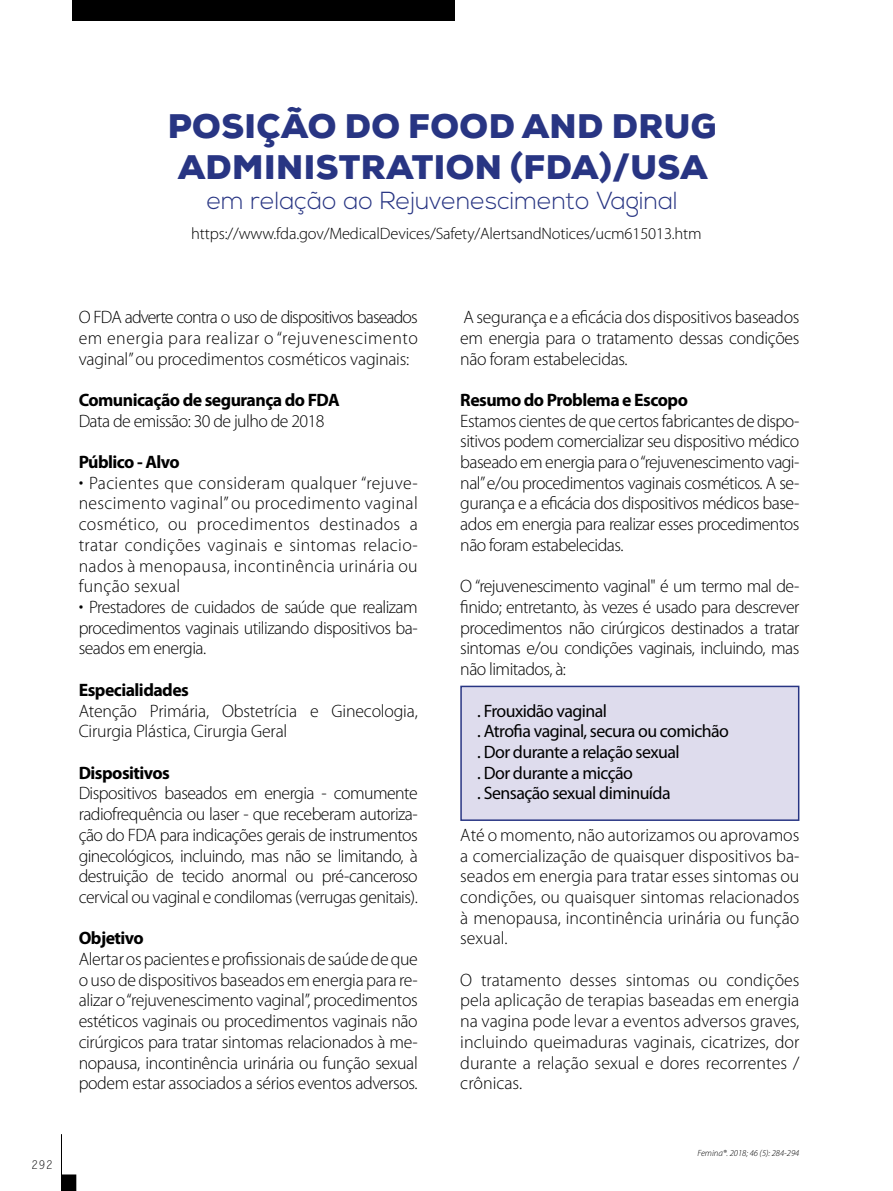
<style>
.page{position:relative;width:893px;height:1191px;background:#fff}
.page>*{position:absolute;margin:0;border:0;box-sizing:border-box;transform-origin:0 0}
.t1{font:900 34.05px/40.8px "Nexa";letter-spacing:.015em;color:#283583;text-align:center}
.t2{font:300 24.6px "Nexa";color:#283583}
.t3{font:300 18px/20.7px "Myriad Pro";letter-spacing:-.01em;color:#000;text-align:justify}
.t4{font:300 18px/20.7px "Myriad Pro";letter-spacing:.02em;color:#000}
.t5{font:18px/20.7px "Myriad Pro";letter-spacing:-.03em;color:#000}
.t6{font:700 18px "Myriad Pro";letter-spacing:-.03em;color:#000}
.t7{font:300 18px "Myriad Pro";letter-spacing:-.03em;color:#000}
.t8{font:300 16.5px "Myriad Pro";letter-spacing:-.01em;color:#000}
.t9{font:12px "Letter Gothic Std";color:#000}
.t10{font:italic 300 9px "Myriad Pro";color:#000}
.s1{font-weight:700}
</style>
<div class="page">
<div style="left:460px;top:685px;width:339px;height:136px;background:#dedced;border:2px solid #283583"></div>
<div style="left:73px;top:0;width:382px;height:21px;background:#000"></div>
<hr style="left:61px;top:1134px;width:1px;height:57px;background:#000">
<svg style="left:62px;top:1174px;width:14px;height:17px"></svg>
<p class="t9" style="left:31px;top:1157px;width:23px">292</p>
<h1 class="t1" style="left:168px;top:106px;width:550px">POSIÇÃO DO FOOD AND DRUG<br>ADMINISTRATION (FDA)/USA</h1>
<h2 class="t2" style="left:207px;top:186px;width:472px">em relação ao Rejuvenescimento Vaginal</h2>
<p class="t8" style="left:191px;top:224px;width:512px">https://www.fda.gov/MedicalDevices/Safety/AlertsandNotices/ucm615013.htm</p>
<p class="t3" style="left:79px;top:307px;width:341px">O FDA adverte contra o uso de dispositivos baseados em energia para realizar o “rejuvenescimento vaginal” ou procedimentos cosméticos vaginais:</p>
<p class="t6" style="left:79px;top:390px;width:263px">Comunicação de segurança do FDA</p>
<p class="t7" style="left:79px;top:411px;width:247px">Data de emissão: 30 de julho de 2018</p>
<p class="t4" style="left:79px;top:452px;width:341px"><span class="s1">Público - Alvo<br>·</span> Pacientes que consideram qualquer “rejuve&shy;nescimento vaginal” ou procedimento vaginal cosmético, ou procedimentos destinados a tratar condições vaginais e sintomas relacio&shy;nados à menopausa, incontinência urinária ou função sexual<br><span class="s1">·</span> Prestadores de cuidados de saúde que realizam procedimentos vaginais utilizando dispositivos ba&shy;seados em energia.</p>
<p class="t6" style="left:79px;top:679px;width:112px">Especialidades</p>
<p class="t3" style="left:79px;top:700px;width:341px">Atenção Primária, Obstetrícia e Ginecologia,<br>Cirurgia Plástica, Cirurgia Geral</p>
<p class="t6" style="left:79px;top:762px;width:93px">Dispositivos</p>
<p class="t3" style="left:79px;top:783px;width:341px">Dispositivos baseados em energia - comumente radiofrequência ou laser - que receberam autoriza&shy;ção do FDA para indicações gerais de instrumentos ginecológicos, incluindo, mas não se limitando, à destruição de tecido anormal ou pré-canceroso cervical ou vaginal e condilomas (verrugas genitais).</p>
<p class="t6" style="left:79px;top:928px;width:67px">Objetivo</p>
<p class="t3" style="left:79px;top:949px;width:341px">Alertar os pacientes e profissionais de saúde de que o uso de dispositivos baseados em energia para re&shy;alizar o “rejuvenescimento vaginal”, procedimentos estéticos vaginais ou procedimentos vaginais não cirúrgicos para tratar sintomas relacionados à me&shy;nopausa, incontinência urinária ou função sexual podem estar associados a sérios eventos adversos.</p>
<p class="t3" style="left:460px;top:307px;width:341px">A segurança e a eficácia dos dispositivos baseados em energia para o tratamento dessas condições não foram estabelecidas.</p>
<p class="t6" style="left:460px;top:390px;width:229px">Resumo do Problema e Escopo</p>
<p class="t3" style="left:460px;top:410px;width:341px">Estamos cientes de que certos fabricantes de dispo&shy;sitivos podem comercializar seu dispositivo médico baseado em energia para o “rejuvenescimento vagi&shy;nal” e/ou procedimentos vaginais cosméticos. A se&shy;gurança e a eficácia dos dispositivos médicos base&shy;ados em energia para realizar esses procedimentos não foram estabelecidas.</p>
<p class="t3" style="left:460px;top:576px;width:341px">O “rejuvenescimento vaginal" é um termo mal de&shy;finido; entretanto, às vezes é usado para descrever procedimentos não cirúrgicos destinados a tratar sintomas e/ou condições vaginais, incluindo, mas não limitados, à:</p>
<p class="t5" style="left:477px;top:700px;width:253px">. Frouxidão vaginal<br>. Atrofia vaginal, secura ou comichão . Dor durante a relação sexual<br>. Dor durante a micção<br>. Sensação sexual diminuída</p>
<p class="t3" style="left:460px;top:824px;width:341px">Até o momento, não autorizamos ou aprovamos a comercialização de quaisquer dispositivos ba&shy;seados em energia para tratar esses sintomas ou condições, ou quaisquer sintomas relacionados à menopausa, incontinência urinária ou função sexual.</p>
<p class="t3" style="left:460px;top:969px;width:341px">O tratamento desses sintomas ou condições pela aplicação de terapias baseadas em energia na vagina pode levar a eventos adversos graves, incluindo queimaduras vaginais, cicatrizes, dor durante a relação sexual e dores recorrentes / crônicas.</p>
<p class="t10" style="left:697px;top:1148px;width:103px">Femina®. 2018; 46 (5): 284-294</p>
</div>
